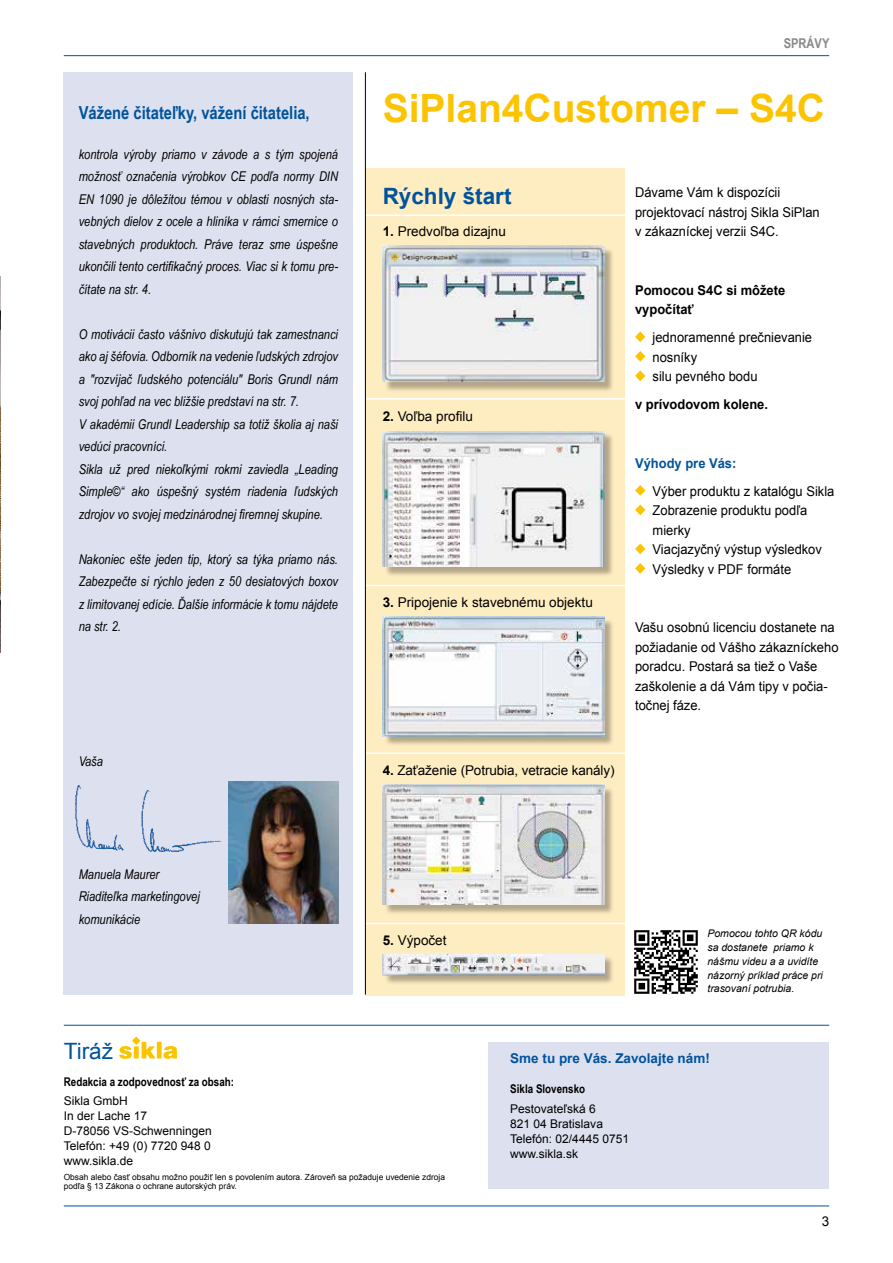
<style>
.page{position:relative;width:893px;height:1263px;background:#fff}
.page>*{position:absolute;margin:0;border:0;box-sizing:border-box;transform-origin:0 0}
.t1{font:700 39px "Arial";color:#fcc400}
.t2{font:700 22.5px "Arial";color:#00539c}
.t3{font:22.5px "Arial";color:#00539c}
.t4{font:700 18px "Arial Narrow";color:#00539c}
.t5{font:italic 13.5px/22.5px "Arial Narrow";color:#000;text-align:justify}
.t6{font:13.5px/19.5px "Arial";color:#000;scale:.96 1}
.t7{font:13.5px "Arial";color:#000}
.t8{font:700 13.5px/19.5px "Arial";color:#000;scale:.96 1}
.t9{font:700 13.5px "Arial";color:#00539c}
.t10{font:700 13.5px "Arial";color:#00539c;scale:.96 1}
.t11{font:700 13.5px "Arial Narrow";color:#86888a}
.t12{font:12px/15px "Arial";color:#000}
.t13{font:700 12px "Arial Narrow";color:#000}
.t14{font:italic 10.5px/13.8px "Arial";color:#000}
.t15{font:8.4px/9px "Arial";color:#000}
.s1{font-weight:700}
</style>
<div class="page">
<img style="left:0;top:276px;width:1px;height:377px">
<div style="left:64px;top:72px;width:289px;height:923px;background:#dde1ef"></div>
<img style="left:75px;top:785px;width:147px;height:67px">
<img style="left:228px;top:781px;width:110px;height:143px">
<hr style="left:64px;top:55px;width:765px;height:1px;background:#00539c">
<hr style="left:64px;top:1025px;width:765px;height:1px;background:#00539c">
<hr style="left:64px;top:1205px;width:765px;height:1px;background:#00539c">
<div style="left:488px;top:1042px;width:340px;height:146px;background:#dde1ef"></div>
<svg style="left:119px;top:1036px;width:59px;height:23px"></svg>
<div style="left:365px;top:168px;width:260px;height:827px;background:#ffedc2"></div>
<svg style="left:635px;top:331px;width:10px;height:11px"></svg>
<svg style="left:635px;top:351px;width:10px;height:11px"></svg>
<svg style="left:635px;top:370px;width:10px;height:11px"></svg>
<svg style="left:635px;top:485px;width:10px;height:11px"></svg>
<svg style="left:635px;top:504px;width:10px;height:11px"></svg>
<svg style="left:635px;top:543px;width:10px;height:11px"></svg>
<svg style="left:635px;top:563px;width:10px;height:11px"></svg>
<img style="left:634px;top:930px;width:64px;height:64px">
<div style="left:384px;top:247px;width:231px;height:145px;background:#000;opacity:.3"></div>
<img style="left:383px;top:246px;width:221px;height:136px">
<div style="left:384px;top:432px;width:231px;height:145px;background:#000;opacity:.3"></div>
<img style="left:383px;top:431px;width:221px;height:136px">
<div style="left:384px;top:618px;width:231px;height:129px;background:#000;opacity:.3"></div>
<img style="left:383px;top:616px;width:221px;height:120px">
<div style="left:384px;top:786px;width:231px;height:129px;background:#000;opacity:.3"></div>
<img style="left:383px;top:785px;width:221px;height:119px">
<div style="left:384px;top:955px;width:231px;height:31px;background:#000;opacity:.3"></div>
<img style="left:383px;top:954px;width:221px;height:21px">
<hr style="left:366px;top:398px;width:259px;height:1px;background:#fff">
<hr style="left:366px;top:214px;width:259px;height:2px;background:#fff">
<hr style="left:366px;top:585px;width:259px;height:1px;background:#fff">
<hr style="left:366px;top:752px;width:259px;height:2px;background:#fff">
<hr style="left:366px;top:923px;width:259px;height:1px;background:#fff">
<hr style="left:365px;top:72px;width:1px;height:922px;background:#000">
<h3 class="t4" style="left:79px;top:99px;width:233px">Vážené čitateľky, vážení čitatelia,</h3>
<p class="t5" style="left:79px;top:142px;width:261px">kontrola výroby priamo v závode a s tým spojená možnosť označenia výrobkov CE podľa normy DIN EN 1090 je dôležitou témou v oblasti nosných sta&shy;vebných dielov z ocele a hliníka v rámci smernice o stavebných produktoch. Práve teraz sme úspešne ukončili tento certifikačný proces. Viac si k tomu pre&shy;čítate na str. 4.</p>
<p class="t5" style="left:79px;top:322px;width:261px;text-align:left">O motivácii často vášnivo diskutujú tak zamestnanci ako aj šéfovia. Odborník na vedenie ľudských zdrojov a "rozvíjač ľudského potenciálu" Boris Grundl nám svoj pohľad na vec bližšie predstaví na str. 7.<br>V akadémii Grundl Leadership sa totiž školia aj naši vedúci pracovníci.<br>Sikla už pred niekoľkými rokmi zaviedla „Leading Simple©“ ako úspešný systém riadenia ľudských zdrojov vo svojej medzinárodnej firemnej skupine.</p>
<p class="t5" style="left:79px;top:547px;width:261px">Nakoniec ešte jeden tip, ktorý sa týka priamo nás.<br>Zabezpečte si rýchlo jeden z 50 desiatových boxov z limitovanej edície. Ďalšie informácie k tomu nájdete na str. 2.</p>
<p class="t5" style="left:79px;top:750px;width:26px">Vaša</p>
<p class="t5" style="left:79px;top:862px;width:123px;text-align:left">Manuela Maurer<br>Riaditeľka marketingovej komunikácie</p>
<p class="t11" style="left:784px;top:33px;width:47px">SPRÁVY</p>
<h1 class="t1" style="left:383px;top:82px;width:444px">SiPlan4Customer – S4C</h1>
<h2 class="t2" style="left:383px;top:181px;width:130px">Rýchly štart</h2>
<p class="t7" style="left:383px;top:222px;width:125px"><span class="s1">1.</span> Predvoľba dizajnu</p>
<p class="t7" style="left:383px;top:408px;width:92px"><span class="s1">2.</span> Voľba profilu</p>
<p class="t7" style="left:383px;top:593px;width:212px"><span class="s1">3.</span> Pripojenie k stavebnému objektu</p>
<p class="t7" style="left:383px;top:761px;width:233px"><span class="s1">4.</span> Zaťaženie (Potrubia, vetracie kanály)</p>
<p class="t6" style="left:635px;top:183px;width:194px">Dávame Vám k dispozícii projektovací nástroj Sikla SiPlan v zákazníckej verzii S4C.</p>
<p class="t8" style="left:635px;top:281px;width:158px">Pomocou S4C si môžete vypočítať</p>
<p class="t6" style="left:653px;top:328px;width:168px">jednoramenné prečnievanie nosníky<br>silu pevného bodu</p>
<p class="t8" style="left:635px;top:395px;width:140px">v prívodovom kolene.</p>
<p class="t10" style="left:635px;top:454px;width:107px">Výhody pre Vás:</p>
<p class="t6" style="left:653px;top:481px;width:191px">Výber produktu z katalógu Sikla<br>Zobrazenie produktu podľa mierky<br>Viacjazyčný výstup výsledkov<br>Výsledky v PDF formáte</p>
<p class="t6" style="left:635px;top:618px;width:213px">Vašu osobnú licenciu dostanete na požiadanie od Vášho zákazníckeho poradcu. Postará sa tiež o Vaše zaškolenie a dá Vám tipy v počia&shy;točnej fáze.</p>
<p class="t7" style="left:383px;top:931px;width:65px"><span class="s1">5.</span> Výpočet</p>
<p class="t14" style="left:707px;top:927px;width:117px">Pomocou tohto QR kódu sa dostanete priamo k nášmu videu a a uvidíte názorný príklad práce pri trasovaní potrubia.</p>
<h2 class="t3" style="left:64px;top:1036px;width:51px">Tiráž</h2>
<p class="t13" style="left:64px;top:1072px;width:172px">Redakcia a zodpovednosť za obsah:</p>
<p class="t12" style="left:64px;top:1093px;width:150px">Sikla GmbH<br>In der Lache 17<br>D-78056 VS-Schwenningen<br>Telefón: +49 (0) 7720 948 0 www.sikla.de</p>
<p class="t15" style="left:64px;top:1172px;width:383px">Obsah alebo časť obsahu možno použiť len s povolením autora. Zároveň sa požaduje uvedenie zdroja podľa § 13 Zákona o ochrane autorských práv.</p>
<p class="t9" style="left:510px;top:1050px;width:201px">Sme tu pre Vás. Zavolajte nám!</p>
<p class="t13" style="left:510px;top:1080px;width:76px">Sikla Slovensko</p>
<p class="t12" style="left:510px;top:1101px;width:120px">Pestovateľská 6<br>821 04 Bratislava<br>Telefón: 02/4445 0751 www.sikla.sk</p>
<p class="t7" style="left:822px;top:1212px;width:9px">3</p>
</div>
